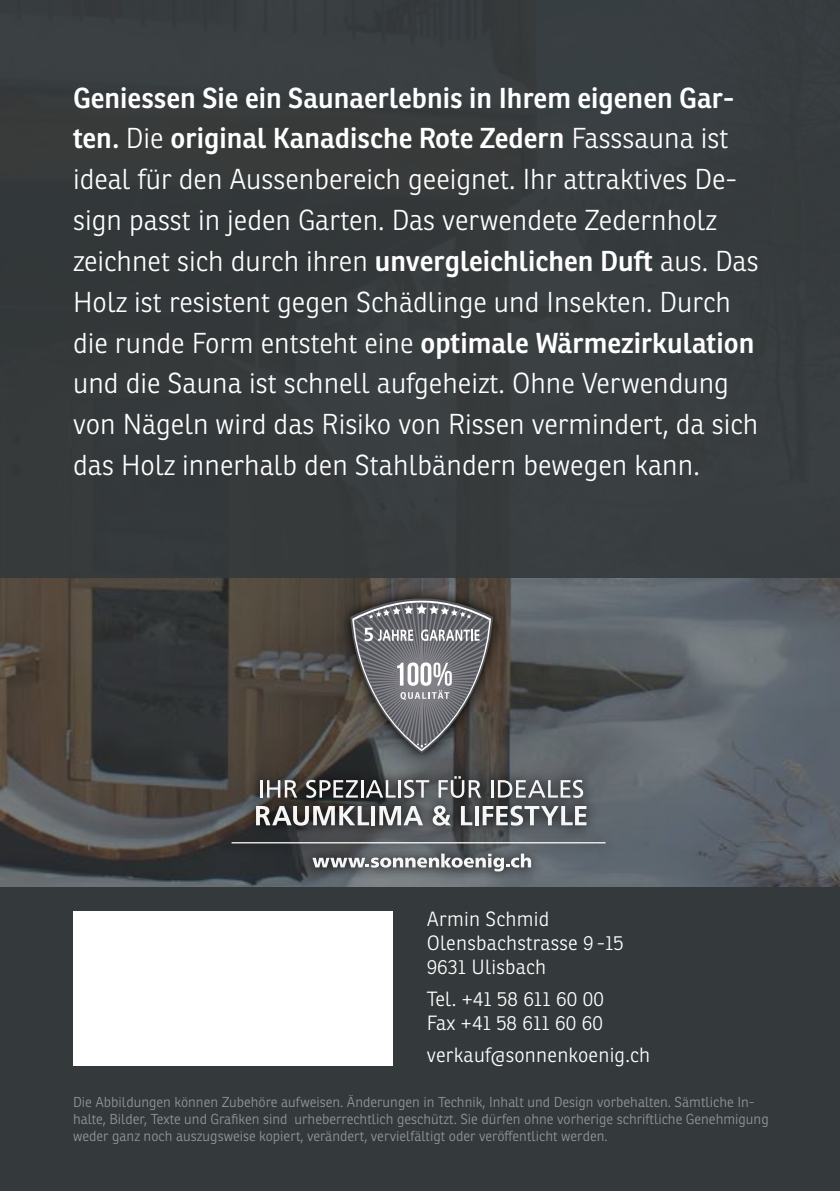
<style>
.page{position:relative;width:840px;height:1191px;background:#fff}
.page>*{position:absolute;margin:0;border:0;box-sizing:border-box;transform-origin:0 0}
.t1{font:300 28px/40.8px "Ronnia";color:#fff}
.t2{font:300 20px/24px "Ronnia";letter-spacing:.01em;color:#fff}
.t3{font:300 14px/16.8px "Ronnia";color:#979796}
.s1{font-weight:600}
</style>
<div class="page">
<div style="left:0;top:886px;width:839px;height:305px;background:#34393b"></div>
<img style="left:0;top:578px;width:839px;height:308px">
<div style="left:73px;top:911px;width:319px;height:154px;background:#fff"></div>
<div style="left:0;top:0;width:839px;height:578px;background:#34393b"></div>
<svg style="left:221px;top:586px;width:394px;height:297px;background:#50504f"></svg>
<svg style="left:260px;top:780px;width:37px;height:17px"></svg>
<svg style="left:306px;top:780px;width:51px;height:18px"></svg>
<hr style="left:360px;top:780px;width:3px;height:17px;background:#f6f6f6">
<svg style="left:365px;top:780px;width:64px;height:18px"></svg>
<svg style="left:438px;top:776px;width:43px;height:22px"></svg>
<svg style="left:491px;top:780px;width:92px;height:18px"></svg>
<svg style="left:256px;top:806px;width:113px;height:19px"></svg>
<hr style="left:371px;top:806px;width:4px;height:19px;background:#f6f6f6">
<svg style="left:379px;top:806px;width:44px;height:19px"></svg>
<svg style="left:432px;top:805px;width:18px;height:20px"></svg>
<svg style="left:460px;top:806px;width:12px;height:19px"></svg>
<svg style="left:474px;top:806px;width:4px;height:19px"></svg>
<svg style="left:482px;top:805px;width:104px;height:20px"></svg>
<svg style="left:312px;top:853px;width:219px;height:18px"></svg>
<hr style="left:231px;top:842px;width:374px;height:1px;background:#f6f6f6">
<svg style="left:350px;top:598px;width:142px;height:155px;background:#6f6e70"></svg>
<p class="t1" style="left:73px;top:77px;width:686px"><span class="s1">Geniessen Sie ein Saunaerlebnis in Ihrem eigenen Gar&shy;ten.</span> Die <span class="s1">original Kanadische Rote Zedern</span> Fasssauna ist ideal für den Aussenbereich geeignet. Ihr attraktives De&shy;sign passt in jeden Garten. Das verwendete Zedernholz zeichnet sich durch ihren <span class="s1">unvergleichlichen Duft</span> aus. Das Holz ist resistent gegen Schädlinge und Insekten. Durch die runde Form entsteht eine <span class="s1">optimale Wärmezirkulation </span>und die Sauna ist schnell aufgeheizt. Ohne Verwendung von Nägeln wird das Risiko von Rissen vermindert, da sich das Holz innerhalb den Stahlbändern bewegen kann.</p>
<p class="t2" style="left:426px;top:907px;width:198px">Armin Schmid<br>Olensbachstrasse 9 -15<br>9631 Ulisbach</p>
<p class="t2" style="left:426px;top:987px;width:178px">Tel. +41 58 611 60 00<br>Fax +41 58 611 60 60</p>
<p class="t2" style="left:426px;top:1043px;width:225px">verkauf@sonnenkoenig.ch</p>
<p class="t3" style="left:73px;top:1094px;width:696px">Die Abbildungen können Zubehöre aufweisen. Änderungen in Technik, Inhalt und Design vorbehalten. Sämtliche In&shy;halte, Bilder, Texte und Grafiken sind urheberrechtlich geschützt. Sie dürfen ohne vorherige schriftliche Genehmigung weder ganz noch auszugsweise kopiert, verändert, vervielfältigt oder veröffentlicht werden.</p>
</div>
